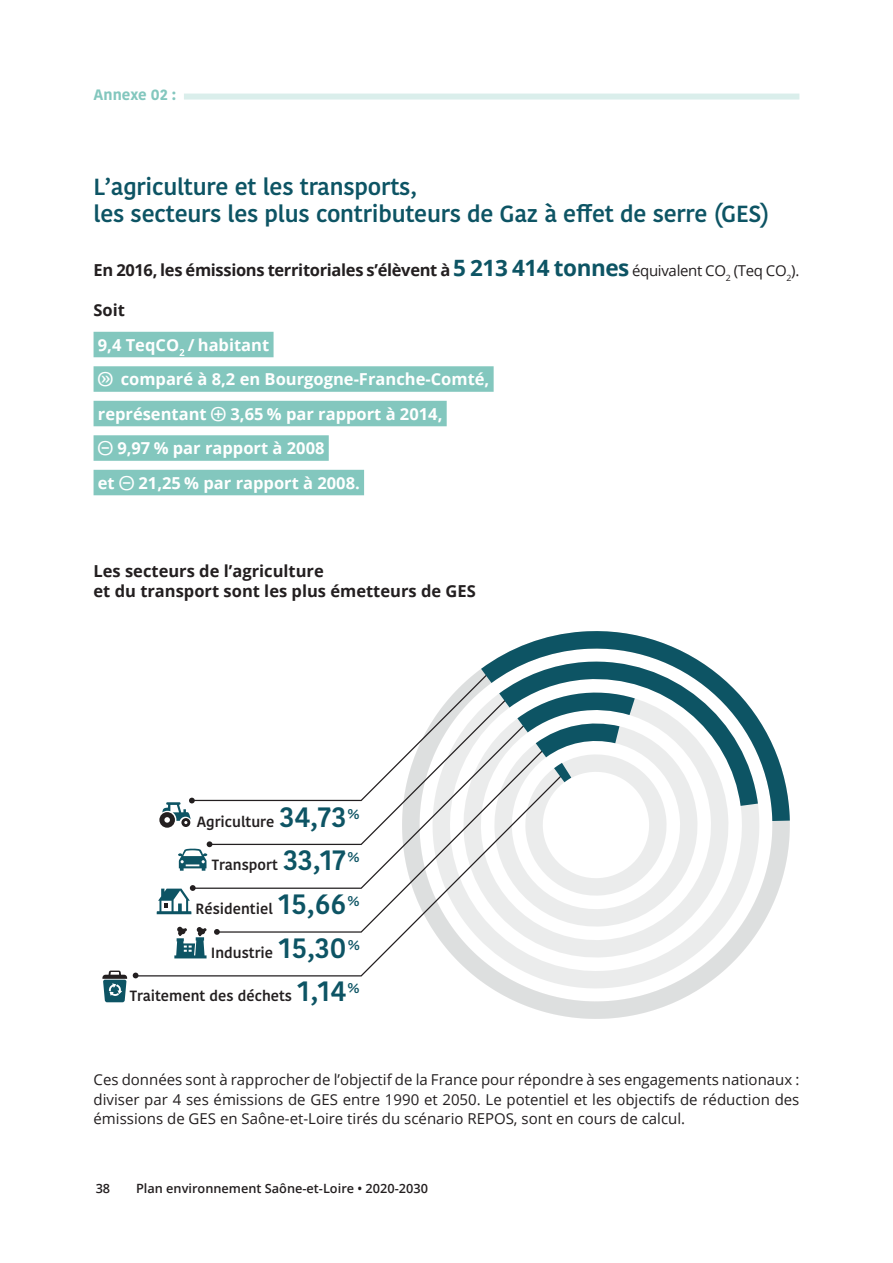
<style>
.page{position:relative;width:893px;height:1263px;background:#fff}
.page>*{position:absolute;margin:0;border:0;box-sizing:border-box;transform-origin:0 0}
.t1{font:600 23.25px/27.9px "Kohinoor Bangla";letter-spacing:-.01em;color:#0d5464}
.t2{font:700 16.5px/34.5px "Open Sans";color:#fff}
.t3{font:700 16.5px "Open Sans";letter-spacing:-.02em;color:#231f20}
.t4{font:700 16.5px/19.8px "Open Sans";color:#231f20}
.t5{font:15px/19.5px "Open Sans";color:#231f20;text-align:justify}
.t6{font:700 15px "Kohinoor Bangla";color:#83c7be}
.t7{font:600 14.7px "Kohinoor Devanagari";color:#231f20}
.t8{font:600 12.75px "Open Sans";color:#231f20}
.s1{font-size:22.5px;color:#0d5464}
.s2{font-weight:400;font-size:15px}
.s3{font-family:"Bienvenue Picto";font-weight:400}
.s4{font-size:28.35px;color:#0d5464}
</style>
<div class="page">
<div style="left:184px;top:94px;width:615px;height:6px;background:#daeeeb"></div>
<svg style="left:475px;top:821px;width:315px;height:198px"></svg>
<svg style="left:138px;top:911px;width:426px;height:65px"></svg>
<svg style="left:501px;top:631px;width:289px;height:190px"></svg>
<svg style="left:102px;top:970px;width:25px;height:32px"></svg>
<svg style="left:157px;top:656px;width:601px;height:302px"></svg>
<svg style="left:133px;top:972px;width:5px;height:6px"></svg>
<div style="left:94px;top:332px;width:180px;height:25px;background:#83c7be"></div>
<div style="left:94px;top:366px;width:400px;height:26px;background:#83c7be"></div>
<div style="left:94px;top:401px;width:353px;height:25px;background:#83c7be"></div>
<div style="left:94px;top:435px;width:235px;height:26px;background:#83c7be"></div>
<div style="left:94px;top:470px;width:270px;height:25px;background:#83c7be"></div>
<svg style="left:180px;top:349px;width:4px;height:7px"></svg>
<p class="t6" style="left:94px;top:81px;width:84px">Annexe 02 :</p>
<h1 class="t1" style="left:94px;top:172px;width:677px">L’agriculture et les transports,<br>les secteurs les plus contributeurs de Gaz à effet de serre (GES)</h1>
<p class="t3" style="left:94px;top:259px;width:707px">En 2016, les émissions territoriales s’élèvent à <span class="s1">5 213 414 tonnes</span> <span class="s2">équivalent CO</span><sub>2</sub> <span class="s2">(Teq CO</span><sub>2</sub><span class="s2">).</span></p>
<p class="t4" style="left:94px;top:300px;width:33px">Soit</p>
<p class="t2" style="left:98px;top:327px;width:393px">9,4 TeqCO / habitant<br><span class="s3">I</span> comparé à 8,2 en Bourgogne-Franche-Comté, représentant <span class="s3">A</span> 3,65 % par rapport à 2014,<br><span class="s3">C</span> 9,97 % par rapport à 2008<br>et <span class="s3">C</span> 21,25 % par rapport à 2008.</p>
<p class="t4" style="left:94px;top:561px;width:384px">Les secteurs de l’agriculture<br>et du transport sont les plus émetteurs de GES</p>
<p class="t7" style="left:197px;top:813px;width:165px">Agriculture <span class="s4">34,73</span> <sup>%</sup></p>
<p class="t7" style="left:212px;top:856px;width:149px">Transport <span class="s4">33,17</span> <sup>%</sup></p>
<p class="t7" style="left:196px;top:901px;width:166px">Résidentiel <span class="s4">15,66</span> <sup>%</sup></p>
<p class="t7" style="left:211px;top:945px;width:151px">Industrie <span class="s4">15,30</span> <sup>%</sup></p>
<p class="t7" style="left:130px;top:987px;width:231px">Traitement des déchets <span class="s4">1,14</span> <sup>%</sup></p>
<p class="t5" style="left:94px;top:1070px;width:707px">Ces données sont à rapprocher de l’objectif de la France pour répondre à ses engagements nationaux : diviser par 4 ses émissions de GES entre 1990 et 2050. Le potentiel et les objectifs de réduction des émissions de GES en Saône-et-Loire tirés du scénario REPOS, sont en cours de calcul.</p>
<p class="t8" style="left:96px;top:1180px;width:16px">38</p>
<p class="t8" style="left:136px;top:1180px;width:293px">Plan environnement Saône-et-Loire • 2020-2030</p>
</div>
